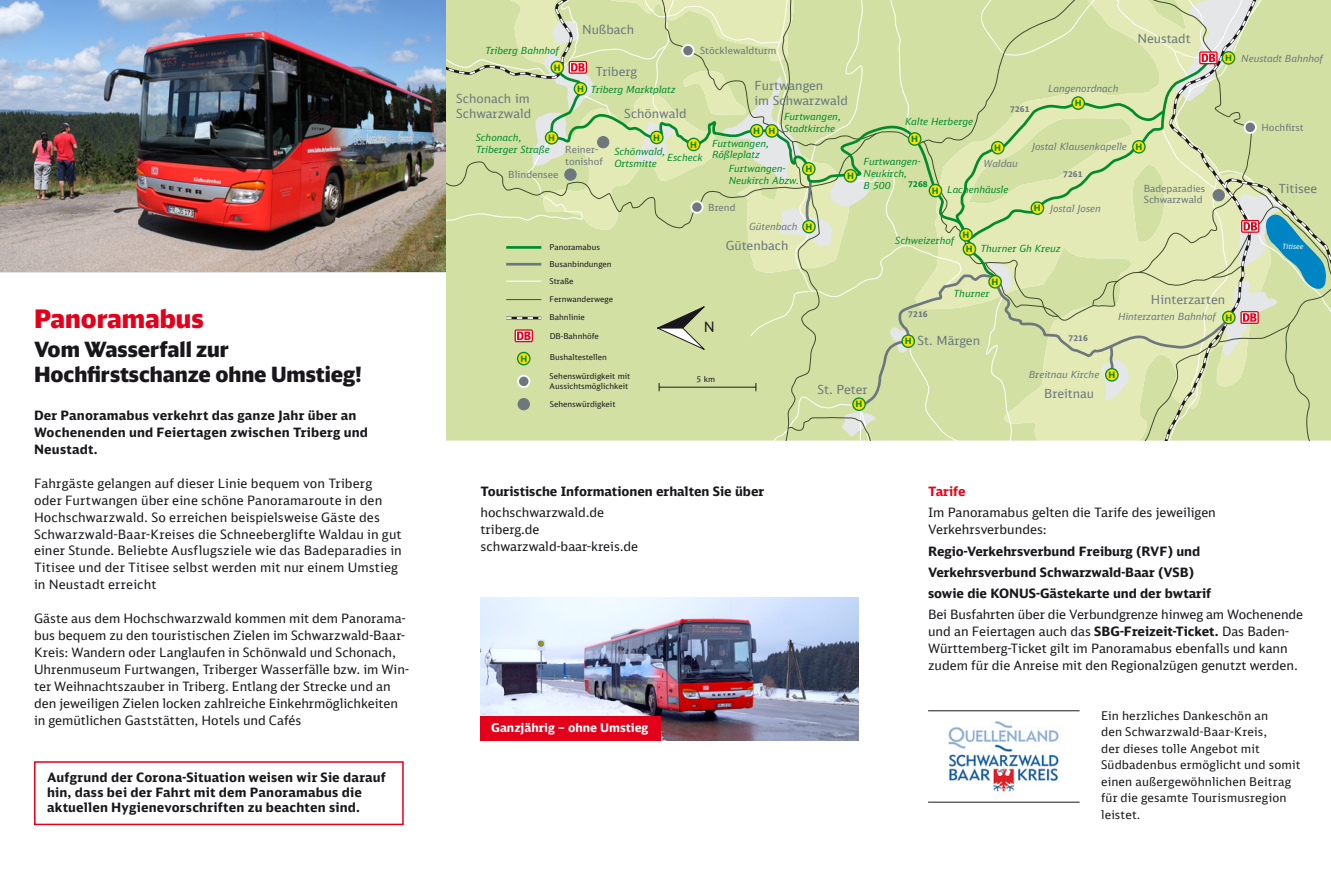
<style>
.page{position:relative;width:1331px;height:893px;background:#fff}
.page>*{position:absolute;margin:0;border:0;box-sizing:border-box;transform-origin:0 0}
.t1{font:900 25.5px "DB Head";color:#e2001a}
.t2{font:900 21px/25.5px "DB Head";color:#1a171c}
.t3{font:14.25px "DB Sans";color:#1a171c}
.t4{font:12.9px/17px "DB Sans";color:#1a171c}
.t5{font:700 12.9px/17px "DB Sans";letter-spacing:.01em;color:#1a171c}
.t6{font:700 12.9px "DB Sans";color:#e3071f}
.t7{font:12.45px/15px "DB Sans";color:#6d777d}
.t8{font:12px/16.5px "DB Sans";letter-spacing:.015em;color:#1a171c}
.t9{font:700 12px "DB Sans";color:#fff}
.t10{font:italic 9.9px/11.9px "DB Sans";color:#008c2e}
.t11{font:italic 9.9px "DB Sans";color:#6d777d}
.t12{font:9.9px/11.9px "DB Sans";color:#6d777d}
.t13{font:700 8.7px "DB Sans";color:#008c2e}
.t14{font:8.1px/9.6px "DB Sans";color:#1a171c}
.t15{font:700 8.1px "DB Sans";letter-spacing:.01em;color:#6d777d}
.t16{font:700 8.1px "DB Sans";color:#008c2e}
.t17{font:italic 7.2px "DB Sans";color:#fff}
.s1{font-weight:700}
</style>
<div class="page">
<img style="left:0;top:0;width:446px;height:272px">
<img style="left:480px;top:598px;width:379px;height:143px">
<svg style="left:446px;top:0;width:885px;height:441px;background:#d1dea7"></svg>
<svg style="left:551px;top:61px;width:12px;height:12px"></svg>
<div style="left:550px;top:61px;width:14px;height:13px;border:1px solid #008c2e;border-radius:50%"></div>
<div style="left:992px;top:142px;width:12px;height:12px;background:#ffde00;border-radius:50%"></div>
<div style="left:991px;top:141px;width:13px;height:13px;border:1px solid #008c2e;border-radius:50%"></div>
<svg style="left:1072px;top:97px;width:12px;height:12px"></svg>
<div style="left:1071px;top:96px;width:14px;height:14px;border:1px solid #008c2e;border-radius:50%"></div>
<svg style="left:902px;top:335px;width:12px;height:12px"></svg>
<div style="left:901px;top:334px;width:14px;height:14px;border:1px solid #008c2e;border-radius:50%"></div>
<svg style="left:853px;top:398px;width:12px;height:12px"></svg>
<div style="left:852px;top:397px;width:14px;height:14px;border:1px solid #008c2e;border-radius:50%"></div>
<img style="left:948px;top:721px;width:111px;height:71px">
<hr style="left:928px;top:710px;width:151px;height:1px;background:#1a171c">
<hr style="left:928px;top:802px;width:151px;height:1px;background:#1a171c">
<div style="left:480px;top:716px;width:181px;height:25px;background:#e2001a"></div>
<div style="left:34px;top:761px;width:370px;height:64px;border:2px solid #e2001a"></div>
<h1 class="t1" style="left:34px;top:302px;width:171px">Panoramabus</h1>
<h2 class="t2" style="left:34px;top:336px;width:329px">Vom Wasserfall zur<br>Hochfirstschanze ohne Umstieg!</h2>
<p class="t5" style="left:34px;top:406px;width:336px">Der Panoramabus verkehrt das ganze Jahr über an<br>Wochenenden und Feiertagen zwischen Triberg und<br>Neustadt.</p>
<p class="t4" style="left:34px;top:474px;width:369px">Fahrgäste gelangen auf dieser Linie bequem von Triberg oder Furtwangen über eine schöne Panoramaroute in den Hochschwarzwald. So erreichen beispielsweise Gäste des Schwarzwald-Baar-Kreises die Schneeberglifte Waldau in gut einer Stunde. Beliebte Ausflugsziele wie das Badeparadies in Titisee und der Titisee selbst werden mit nur einem Umstieg in Neustadt erreicht</p>
<p class="t4" style="left:34px;top:610px;width:376px">Gäste aus dem Hochschwarzwald kommen mit dem Panorama&shy;bus bequem zu den touristischen Zielen im Schwarzwald-Baar-Kreis: Wandern oder Langlaufen in Schönwald und Schonach, Uhrenmuseum Furtwangen, Triberger Wasserfälle bzw. im Win&shy;ter Weihnachtszauber in Triberg. Entlang der Strecke und an den jeweiligen Zielen locken zahlreiche Einkehrmöglichkeiten in gemütlichen Gaststätten, Hotels und Cafés</p>
<p class="t5" style="left:47px;top:770px;width:340px;line-height:15px">Aufgrund der Corona-Situation weisen wir Sie darauf hin, dass bei der Fahrt mit dem Panoramabus die aktuellen Hygienevorschriften zu beachten sind.</p>
<p class="t10" style="left:485px;top:45px;width:75px">Triberg Bahnhof</p>
<p class="t13" style="left:554px;top:62px;width:8px">H</p>
<p class="t7" style="left:582px;top:22px;width:54px">Nußbach</p>
<p class="t7" style="left:596px;top:64px;width:43px">Triberg</p>
<p class="t12" style="left:700px;top:44px;width:78px">Stöcklewaldturm</p>
<p class="t7" style="left:754px;top:78px;width:95px">Furtwangen<br>im Schwarzwald</p>
<p class="t11" style="left:1048px;top:82px;width:72px">Langenordnach</p>
<p class="t10" style="left:590px;top:83px;width:86px">Triberg Marktplatz</p>
<p class="t13" style="left:577px;top:83px;width:8px">H</p>
<p class="t7" style="left:456px;top:91px;width:76px">Schonach im<br>Schwarzwald</p>
<p class="t13" style="left:1075px;top:98px;width:8px">H</p>
<p class="t15" style="left:1010px;top:104px;width:21px">7261</p>
<p class="t7" style="left:624px;top:106px;width:64px">Schönwald</p>
<p class="t10" style="left:784px;top:110px;width:58px">Furtwangen,<br>Stadtkirche</p>
<p class="t10" style="left:905px;top:115px;width:70px">Kalte Herberge</p>
<p class="t13" style="left:753px;top:125px;width:8px">H</p>
<p class="t13" style="left:768px;top:125px;width:8px">H</p>
<p class="t10" style="left:476px;top:132px;width:75px">Schonach,<br>Triberger Straße</p>
<p class="t13" style="left:548px;top:132px;width:8px">H</p>
<p class="t13" style="left:653px;top:132px;width:8px">H</p>
<p class="t13" style="left:911px;top:134px;width:8px">H</p>
<p class="t10" style="left:712px;top:137px;width:58px">Furtwangen,<br>Rößleplatz</p>
<p class="t13" style="left:690px;top:139px;width:8px">H</p>
<p class="t11" style="left:1032px;top:140px;width:96px">Jostal Klausenkapelle</p>
<p class="t13" style="left:994px;top:142px;width:8px">H</p>
<p class="t12" style="left:565px;top:143px;width:39px">Reiner&shy;tonishof</p>
<p class="t10" style="left:614px;top:145px;width:53px">Schönwald,<br>Ortsmitte</p>
<p class="t10" style="left:667px;top:152px;width:37px">Escheck</p>
<p class="t10" style="left:729px;top:163px;width:72px">Furtwangen-<br>Neukirch Abzw.</p>
<p class="t10" style="left:864px;top:156px;width:58px">Furtwangen-<br>Neukirch,<br>B 500</p>
<p class="t11" style="left:749px;top:220px;width:50px">Gütenbach</p>
<p class="t11" style="left:983px;top:157px;width:36px">Waldau</p>
<p class="t13" style="left:805px;top:163px;width:8px">H</p>
<p class="t12" style="left:508px;top:169px;width:52px">Blindensee</p>
<p class="t15" style="left:1063px;top:169px;width:21px">7261</p>
<p class="t13" style="left:847px;top:170px;width:8px">H</p>
<p class="t16" style="left:908px;top:178px;width:21px">7268</p>
<p class="t10" style="left:947px;top:184px;width:63px">Lachenhäusle</p>
<p class="t13" style="left:932px;top:185px;width:8px">H</p>
<p class="t12" style="left:708px;top:202px;width:29px">Brend</p>
<p class="t11" style="left:1050px;top:202px;width:52px">Jostal Josen</p>
<p class="t13" style="left:1034px;top:203px;width:8px">H</p>
<p class="t13" style="left:805px;top:221px;width:8px">H</p>
<p class="t13" style="left:962px;top:229px;width:8px">H</p>
<p class="t10" style="left:895px;top:234px;width:60px">Schweizerhof</p>
<p class="t7" style="left:726px;top:238px;width:64px">Gütenbach</p>
<p class="t14" style="left:550px;top:238px;width:64px;line-height:16.8px">Panoramabus<br>Busanbindungen</p>
<p class="t10" style="left:980px;top:243px;width:82px">Thurner Gh Kreuz</p>
<p class="t13" style="left:966px;top:244px;width:8px">H</p>
<p class="t7" style="left:1137px;top:31px;width:55px">Neustadt</p>
<p class="t13" style="left:1135px;top:141px;width:8px">H</p>
<p class="t12" style="left:1144px;top:182px;width:63px">Badeparadies<br>Schwarzwald</p>
<p class="t13" style="left:1225px;top:52px;width:8px">H</p>
<p class="t13" style="left:520px;top:353px;width:8px">H</p>
<p class="t14" style="left:550px;top:276px;width:25px">Straße</p>
<p class="t14" style="left:550px;top:294px;width:65px">Fernwanderwege</p>
<p class="t14" style="left:550px;top:331px;width:51px">DB-Bahnhöfe</p>
<p class="t14" style="left:550px;top:352px;width:59px">Bushaltestellen</p>
<p class="t14" style="left:550px;top:313px;width:37px">Bahnlinie</p>
<p class="t14" style="left:550px;top:371px;width:82px">Sehenswürdigkeit mit<br>Aussichtsmöglichkeit</p>
<p class="t14" style="left:550px;top:399px;width:67px">Sehenswürdigkeit</p>
<p class="t3" style="left:704px;top:318px;width:12px">N</p>
<p class="t14" style="left:696px;top:374px;width:20px">5 km</p>
<p class="t7" style="left:817px;top:382px;width:51px">St. Peter</p>
<p class="t13" style="left:856px;top:399px;width:8px">H</p>
<p class="t13" style="left:992px;top:276px;width:8px">H</p>
<p class="t15" style="left:908px;top:309px;width:21px">7216</p>
<p class="t10" style="left:953px;top:287px;width:37px">Thurner</p>
<p class="t7" style="left:1151px;top:292px;width:76px">Hinterzarten</p>
<p class="t11" style="left:1118px;top:310px;width:100px">Hinterzarten Bahnhof</p>
<p class="t13" style="left:1225px;top:312px;width:8px">H</p>
<p class="t7" style="left:918px;top:333px;width:64px">St. Märgen</p>
<p class="t13" style="left:905px;top:336px;width:8px">H</p>
<p class="t15" style="left:1068px;top:333px;width:21px">7216</p>
<p class="t11" style="left:1029px;top:368px;width:72px">Breitnau Kirche</p>
<p class="t13" style="left:1108px;top:369px;width:8px">H</p>
<p class="t7" style="left:1044px;top:385px;width:51px">Breitnau</p>
<p class="t11" style="left:1241px;top:52px;width:83px">Neustadt Bahnhof</p>
<p class="t12" style="left:1261px;top:121px;width:44px">Hochfirst</p>
<p class="t7" style="left:1278px;top:181px;width:40px">Titisee</p>
<p class="t17" style="left:1282px;top:242px;width:23px">Titisee</p>
<p class="t5" style="left:480px;top:483px;width:285px">Touristische Informationen erhalten Sie über</p>
<p class="t4" style="left:480px;top:504px;width:159px">hochschwarzwald.de triberg.de schwarzwald-baar-kreis.de</p>
<p class="t9" style="left:491px;top:720px;width:159px">Ganzjährig – ohne Umstieg</p>
<p class="t6" style="left:928px;top:483px;width:39px">Tarife</p>
<p class="t4" style="left:928px;top:504px;width:289px">Im Panoramabus gelten die Tarife des jeweiligen<br>Verkehrsverbundes:</p>
<p class="t5" style="left:928px;top:540px;width:285px;line-height:21.1px">Regio-Verkehrsverbund Freiburg (RVF) und<br>Verkehrsverbund Schwarzwald-Baar (VSB) sowie die KONUS-Gästekarte und der bwtarif</p>
<p class="t4" style="left:928px;top:606px;width:376px">Bei Busfahrten über die Verbundgrenze hinweg am Wochenende und an Feiertagen auch das <span class="s1">SBG-Freizeit-Ticket.</span> Das Baden-Württemberg-Ticket gilt im Panoramabus ebenfalls und kann zudem für die Anreise mit den Regionalzügen genutzt werden.</p>
<p class="t8" style="left:1101px;top:707px;width:201px">Ein herzliches Dankeschön an<br>den Schwarzwald-Baar-Kreis,<br>der dieses tolle Angebot mit<br>Südbadenbus ermöglicht und somit einen außergewöhnlichen Beitrag für die gesamte Tourismusregion leistet.</p>
</div>
